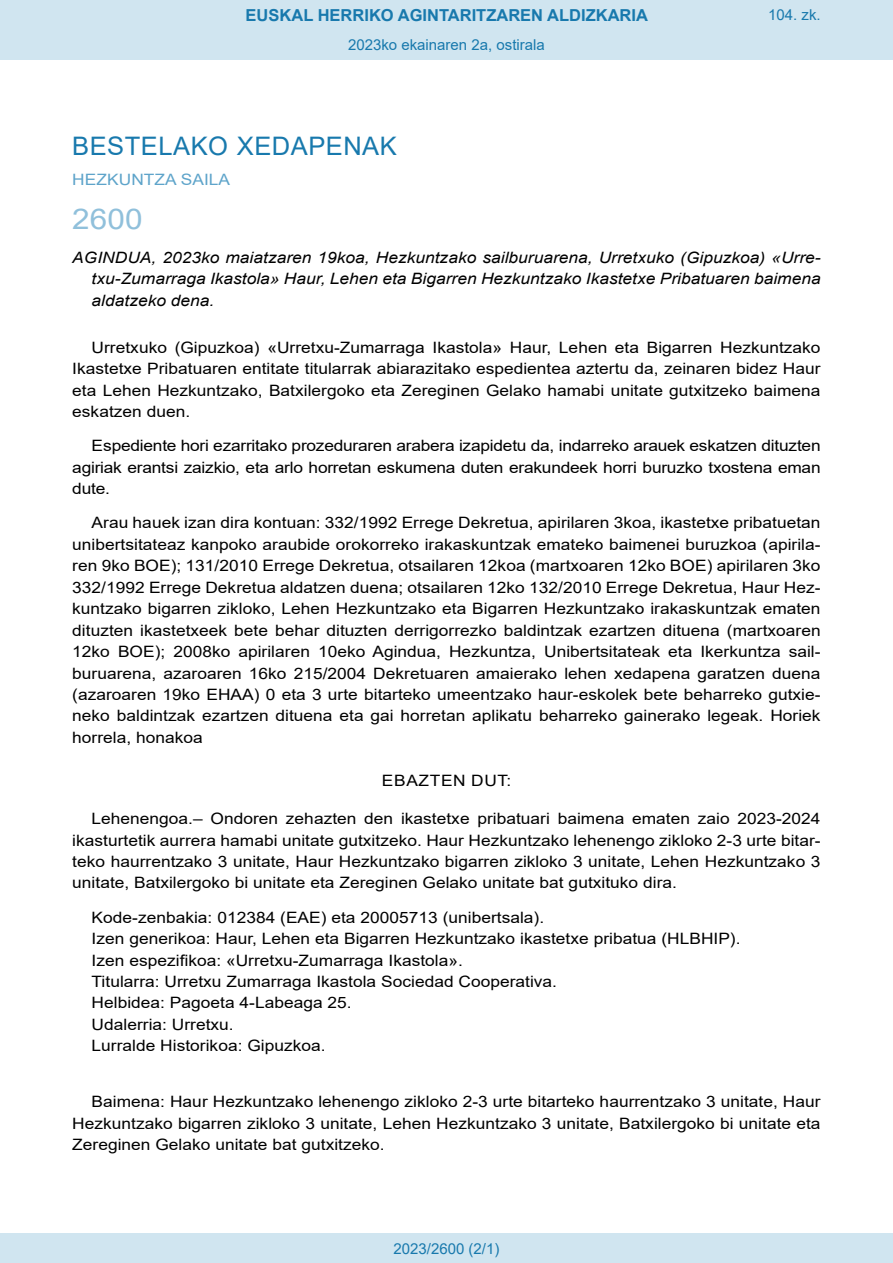
<style>
.page{position:relative;width:893px;height:1263px;background:#fff}
.page>*{position:absolute;margin:0;border:0;box-sizing:border-box;transform-origin:0 0}
.BOPVOrden{font:28.5px "Arial";color:#90c0db;scale:1.11 1}
.BOPVSeccion{font:25.5px "Arial";letter-spacing:.02em;color:#1879ad}
.t1{font:700 16.5px "Arial";color:#1879ad}
.BOPVDetalle{font:15.6px/21.5px "Arial";color:#000;text-align:justify;scale:1.11 1}
.BOPVLista{font:15.6px "Arial";color:#000;scale:1.11 1}
.BOPVTitulo{font:italic 15.6px/21.5px "Arial";color:#000;text-align:justify;scale:1.11 1}
.BOPVOrganismo{font:15.6px "Arial";letter-spacing:.005em;color:#5ea4ca;scale:1.11 1}
.BOPVClave{font:15.6px "Arial";letter-spacing:.035em;color:#000;scale:1.11 1}
.Paginacion_Centro{font:15px "Arial";color:#1879ad}
</style>
<div class="page">
<div style="left:0;top:0;width:893px;height:60px;background:#d0e5f0"></div>
<div style="left:0;top:1233px;width:893px;height:30px;background:#d0e5f0"></div>
<p class="t1" style="left:246px;top:3px;width:404px">EUSKAL HERRIKO AGINTARITZAREN ALDIZKARIA</p>
<p class="Paginacion_Centro" style="left:348px;top:35px;width:198px">2023ko ekainaren 2a, ostirala</p>
<p class="Paginacion_Centro" style="left:768px;top:5px;width:54px">104. zk.</p>
<p class="BOPVSeccion" style="left:72px;top:128px;width:326px">BESTELAKO XEDAPENAK</p>
<p class="BOPVOrganismo" style="left:72px;top:169px;width:144px">HEZKUNTZA SAILA</p>
<p class="BOPVOrden" style="left:72px;top:199px;width:65px">2600</p>
<p class="BOPVTitulo" style="left:92px;top:247px;width:658px;text-indent:-19px">AGINDUA, 2023ko maiatzaren 19koa, Hezkuntzako sailburuarena, Urretxuko (Gipuzkoa) «Urre&shy;txu-Zumarraga Ikastola» Haur, Lehen eta Bigarren Hezkuntzako Ikastetxe Pribatuaren baimena aldatzeko dena.</p>
<p class="BOPVDetalle" style="left:72px;top:336px;width:676px;text-indent:19px">Urretxuko (Gipuzkoa) «Urretxu-Zumarraga Ikastola» Haur, Lehen eta Bigarren Hezkuntzako Ikastetxe Pribatuaren entitate titularrak abiarazitako espedientea aztertu da, zeinaren bidez Haur eta Lehen Hezkuntzako, Batxilergoko eta Zereginen Gelako hamabi unitate gutxitzeko baimena eskatzen duen.</p>
<p class="BOPVDetalle" style="left:72px;top:435px;width:676px;text-indent:19px">Espediente hori ezarritako prozeduraren arabera izapidetu da, indarreko arauek eskatzen dituzten agiriak erantsi zaizkio, eta arlo horretan eskumena duten erakundeek horri buruzko txostena eman dute.</p>
<p class="BOPVDetalle" style="left:72px;top:512px;width:676px;text-indent:19px">Arau hauek izan dira kontuan: 332/1992 Errege Dekretua, apirilaren 3koa, ikastetxe pribatuetan unibertsitateaz kanpoko araubide orokorreko irakaskuntzak emateko baimenei buruzkoa (apirila&shy;ren 9ko BOE); 131/2010 Errege Dekretua, otsailaren 12koa (martxoaren 12ko BOE) apirilaren 3ko 332/1992 Errege Dekretua aldatzen duena; otsailaren 12ko 132/2010 Errege Dekretua, Haur Hez&shy;kuntzako bigarren zikloko, Lehen Hezkuntzako eta Bigarren Hezkuntzako irakaskuntzak ematen dituzten ikastetxeek bete behar dituzten derrigorrezko baldintzak ezartzen dituena (martxoaren 12ko BOE); 2008ko apirilaren 10eko Agindua, Hezkuntza, Unibertsitateak eta Ikerkuntza sail&shy;buruarena, azaroaren 16ko 215/2004 Dekretuaren amaierako lehen xedapena garatzen duena (azaroaren 19ko EHAA) 0 eta 3 urte bitarteko umeentzako haur-eskolek bete beharreko gutxie&shy;neko baldintzak ezartzen dituena eta gai horretan aplikatu beharreko gainerako legeak. Horiek horrela, honakoa</p>
<p class="BOPVClave" style="left:382px;top:769px;width:118px">EBAZTEN DUT:</p>
<p class="BOPVDetalle" style="left:72px;top:808px;width:676px;text-indent:19px">Lehenengoa.– Ondoren zehazten den ikastetxe pribatuari baimena ematen zaio 2023-2024 ikasturtetik aurrera hamabi unitate gutxitzeko. Haur Hezkuntzako lehenengo zikloko 2-3 urte bitar&shy;teko haurrentzako 3 unitate, Haur Hezkuntzako bigarren zikloko 3 unitate, Lehen Hezkuntzako 3 unitate, Batxilergoko bi unitate eta Zereginen Gelako unitate bat gutxituko dira.</p>
<p class="BOPVLista" style="left:92px;top:906px;width:409px">Kode-zenbakia: 012384 (EAE) eta 20005713 (unibertsala).</p>
<p class="BOPVLista" style="left:92px;top:928px;width:586px">Izen generikoa: Haur, Lehen eta Bigarren Hezkuntzako ikastetxe pribatua (HLBHIP).</p>
<p class="BOPVLista" style="left:92px;top:949px;width:336px">Izen espezifikoa: «Urretxu-Zumarraga Ikastola».</p>
<p class="BOPVLista" style="left:92px;top:971px;width:421px">Titularra: Urretxu Zumarraga Ikastola Sociedad Cooperativa.</p>
<p class="BOPVLista" style="left:92px;top:992px;width:236px">Helbidea: Pagoeta 4-Labeaga 25.</p>
<p class="BOPVLista" style="left:92px;top:1014px;width:130px">Udalerria: Urretxu.</p>
<p class="BOPVLista" style="left:92px;top:1035px;width:212px">Lurralde Historikoa: Gipuzkoa.</p>
<p class="BOPVDetalle" style="left:72px;top:1091px;width:676px;text-indent:19px">Baimena: Haur Hezkuntzako lehenengo zikloko 2-3 urte bitarteko haurrentzako 3 unitate, Haur Hezkuntzako bigarren zikloko 3 unitate, Lehen Hezkuntzako 3 unitate, Batxilergoko bi unitate eta Zereginen Gelako unitate bat gutxitzeko.</p>
<p class="Paginacion_Centro" style="left:393px;top:1238px;width:107px">2023/2600 (2/1)</p>
</div>
